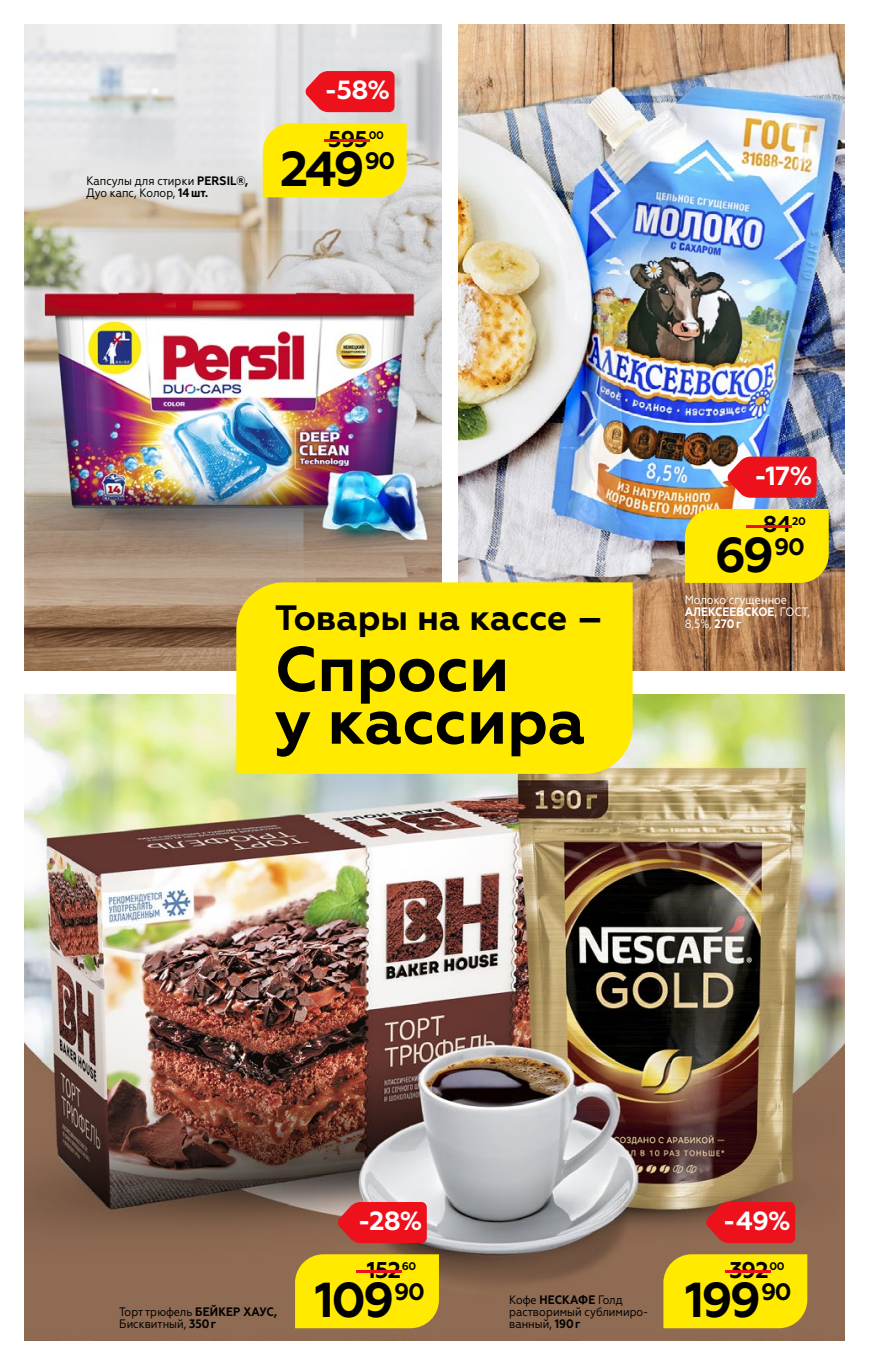
<style>
.page{position:relative;width:869px;height:1365px;background:#fff}
.page>*{position:absolute;margin:0;border:0;box-sizing:border-box;transform-origin:0 0}
.t1{font:700 63px/52.7px "Geometria";color:#000}
.t2{font:700 49px "Geometria";letter-spacing:-.06em;color:#000}
.t3{font:700 35.18px "Geometria";color:#000}
.t4{font:700 26.25px "Geometria";color:#fff}
.t5{font:700 22.75px "Geometria";letter-spacing:-.03em;color:#000}
.t6{font:12.25px/12.2px "Geometria Narrow";color:#000}
.t7{font:12.25px/12.2px "Geometria Narrow";color:#fff}
.t8{font:700 11.03px "Geometria";letter-spacing:-.03em;color:#000}
.s1{font-weight:700}
.s2{font-size:22.75px;color:#ed111c}
</style>
<div class="page">
<img style="left:458px;top:25px;width:385px;height:645px">
<img style="left:25px;top:694px;width:818px;height:645px">
<img style="left:25px;top:25px;width:416px;height:645px">
<div style="left:236px;top:582px;width:396px;height:191px;background:#ffea00"></div>
<div style="left:663px;top:1254px;width:143px;height:73px;background:#ffea00"></div>
<svg style="left:705px;top:1201px;width:89px;height:41px;background:#e01a21"></svg>
<div style="left:295px;top:1254px;width:144px;height:73px;background:#ffea00"></div>
<svg style="left:337px;top:1201px;width:89px;height:41px;background:#e52028"></svg>
<div style="left:684px;top:509px;width:144px;height:74px;background:#ffea00"></div>
<svg style="left:726px;top:456px;width:90px;height:41px;background:#e8222a"></svg>
<div style="left:263px;top:123px;width:143px;height:74px;background:#ffea00"></div>
<svg style="left:305px;top:71px;width:89px;height:41px;background:#eb242e"></svg>
<p class="t6" style="left:86px;top:175px;width:163px">Капсулы для стирки <span class="s1">PERSIL®,<br></span>Дуо капс, Колор, <span class="s1">14шт.</span></p>
<p class="t4" style="left:324px;top:75px;width:67px">-58%</p>
<p class="t5" style="left:328px;top:125px;width:41px">595</p>
<p class="t8" style="left:310px;top:129px;width:76px"><span class="s2">-</span>00</p>
<p class="t2" style="left:280px;top:140px;width:117px">249<sup>90</sup></p>
<p class="t3" style="left:275px;top:596px;width:330px">Товары на кассе –</p>
<p class="t1" style="left:275px;top:643px;width:312px">Cпроси<br>у кассира</p>
<p class="t4" style="left:753px;top:460px;width:60px">-17%</p>
<p class="t5" style="left:762px;top:511px;width:30px">84</p>
<p class="t8" style="left:731px;top:514px;width:76px"><span class="s2">-</span>20</p>
<p class="t2" style="left:714px;top:525px;width:91px">69<sup>90</sup></p>
<p class="t7" style="left:684px;top:593px;width:127px">Молоко сгущенное<br><span class="s1">АЛЕКСЕЕВСКОЕ</span>, ГОСТ,<br>8,5%, <span class="s1">270г</span></p>
<p class="t6" style="left:119px;top:1305px;width:159px">Торт трюфель <span class="s1">БЕЙКЕР ХАУС,<br></span>Бисквитный, <span class="s1">350г</span></p>
<p class="t4" style="left:357px;top:1205px;width:66px">-28%</p>
<p class="t5" style="left:367px;top:1256px;width:36px">152</p>
<p class="t8" style="left:342px;top:1259px;width:76px"><span class="s2">-</span>60</p>
<p class="t2" style="left:315px;top:1270px;width:111px">109<sup>90</sup></p>
<p class="t6" style="left:509px;top:1293px;width:140px">Кофе <span class="s1">НЕСКАФЕ</span> Голд растворимый сублимиро&shy;ванный, <span class="s1">190г</span></p>
<p class="t4" style="left:722px;top:1205px;width:70px">-49%</p>
<p class="t5" style="left:729px;top:1256px;width:41px">392</p>
<p class="t8" style="left:710px;top:1259px;width:76px"><span class="s2">-</span>00</p>
<p class="t2" style="left:684px;top:1270px;width:108px">199<sup>90</sup></p>
</div>
